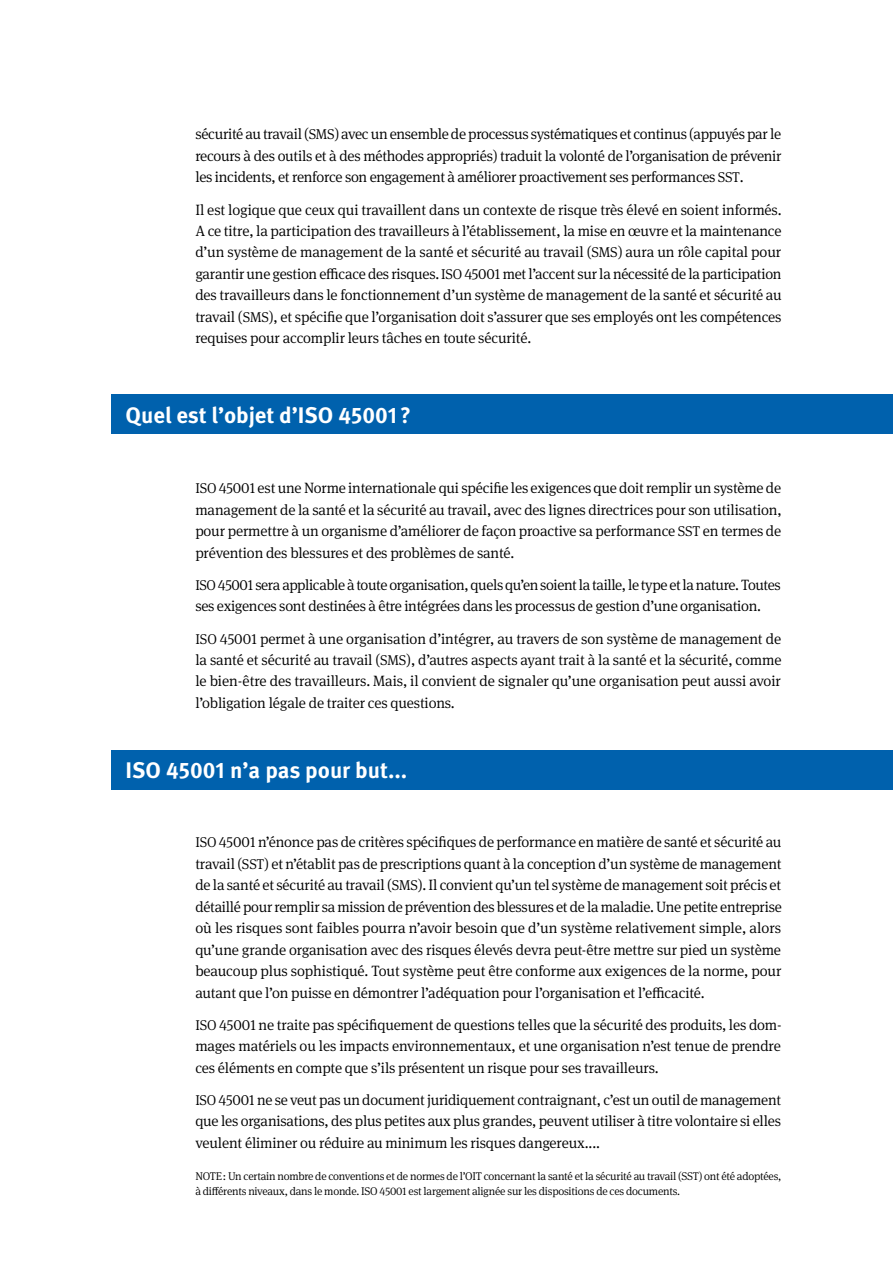
<style>
.page{position:relative;width:893px;height:1263px;background:#fff}
.page>*{position:absolute;margin:0;border:0;box-sizing:border-box;transform-origin:0 0}
.t1{font:700 22.5px "Meta Pro";color:#fff}
.t2{font:300 15px/21.5px "Meta Serif Pro";letter-spacing:-.02em;color:#000;text-align:justify}
.t3{font:300 11.25px/15px "Meta Serif Pro";letter-spacing:-.02em;color:#000}
.s1{font-size:14.25px}
</style>
<div class="page">
<div style="left:112px;top:395px;width:781px;height:39px;background:#0061ad"></div>
<div style="left:112px;top:750px;width:781px;height:39px;background:#0061ad"></div>
<p class="t2" style="left:195px;top:123px;width:588px">sécurité au travail (<span class="s1">SMS</span>) avec un ensemble de processus systématiques et continus (appuyés par le recours à des outils et à des méthodes appropriés) traduit la volonté de l’organisation de prévenir les incidents, et renforce son engagement à améliorer proactivement ses performances <span class="s1">SST</span>.</p>
<p class="t2" style="left:195px;top:198px;width:588px">Il est logique que ceux qui travaillent dans un contexte de risque très élevé en soient informés.<br>A ce titre, la participation des travailleurs à l’établissement, la mise en œuvre et la maintenance d’un système de management de la santé et sécurité au travail (<span class="s1">SMS</span>) aura un rôle capital pour garantir une gestion efficace des risques. <span class="s1">ISO</span> 45001 met l’accent sur la nécessité de la participation des travailleurs dans le fonctionnement d’un système de management de la santé et sécurité au travail (<span class="s1">SMS</span>), et spécifie que l’organisation doit s’assurer que ses employés ont les compétences requises pour accomplir leurs tâches en toute sécurité.</p>
<h1 class="t1" style="left:126px;top:397px;width:287px">Quel est l’objet d’ISO 45001 ?</h1>
<p class="t2" style="left:195px;top:477px;width:588px"><span class="s1">ISO</span> 45001 est une Norme internationale qui spécifie les exigences que doit remplir un système de management de la santé et la sécurité au travail, avec des lignes directrices pour son utilisation, pour permettre à un organisme d’améliorer de façon proactive sa performance <span class="s1">SST</span> en termes de prévention des blessures et des problèmes de santé.</p>
<p class="t2" style="left:195px;top:573px;width:587px"><span class="s1">ISO</span> 45001 sera applicable à toute organisation, quels qu’en soient la taille, le type et la nature. Toutes ses exigences sont destinées à être intégrées dans les processus de gestion d’une organisation.</p>
<p class="t2" style="left:195px;top:627px;width:588px"><span class="s1">ISO</span> 45001 permet à une organisation d’intégrer, au travers de son système de management de la santé et sécurité au travail (<span class="s1">SMS</span>), d’autres aspects ayant trait à la santé et la sécurité, comme le bien-être des travailleurs. Mais, il convient de signaler qu’une organisation peut aussi avoir l’obligation légale de traiter ces questions.</p>
<h1 class="t1" style="left:126px;top:753px;width:283px">ISO 45001 n’a pas pour but...</h1>
<p class="t2" style="left:195px;top:831px;width:588px"><span class="s1">ISO</span> 45001 n’énonce pas de critères spécifiques de performance en matière de santé et sécurité au travail (<span class="s1">SST</span>) et n’établit pas de prescriptions quant à la conception d’un système de management de la santé et sécurité au travail (<span class="s1">SMS</span>). Il convient qu’un tel système de management soit précis et détaillé pour remplir sa mission de prévention des blessures et de la maladie. Une petite entreprise où les risques sont faibles pourra n’avoir besoin que d’un système relativement simple, alors qu’une grande organisation avec des risques élevés devra peut-être mettre sur pied un système beaucoup plus sophistiqué. Tout système peut être conforme aux exigences de la norme, pour autant que l’on puisse en démontrer l’adéquation pour l’organisation et l’efficacité.</p>
<p class="t2" style="left:195px;top:1013px;width:588px"><span class="s1">ISO</span> 45001 ne traite pas spécifiquement de questions telles que la sécurité des produits, les dom&shy;mages matériels ou les impacts environnementaux, et une organisation n’est tenue de prendre ces éléments en compte que s’ils présentent un risque pour ses travailleurs.</p>
<p class="t2" style="left:195px;top:1088px;width:587px"><span class="s1">ISO</span> 45001 ne se veut pas un document juridiquement contraignant, c’est un outil de management que les organisations, des plus petites aux plus grandes, peuvent utiliser à titre volontaire si elles veulent éliminer ou réduire au minimum les risques dangereux....</p>
<p class="t3" style="left:195px;top:1168px;width:587px">NOTE: Un certain nombre de conventions et de normes de l’OIT concernant la santé et la sécurité au travail (SST) ont été adoptées, à différents niveaux, dans le monde. ISO 45001 est largement alignée sur les dispositions de ces documents.</p>
</div>
